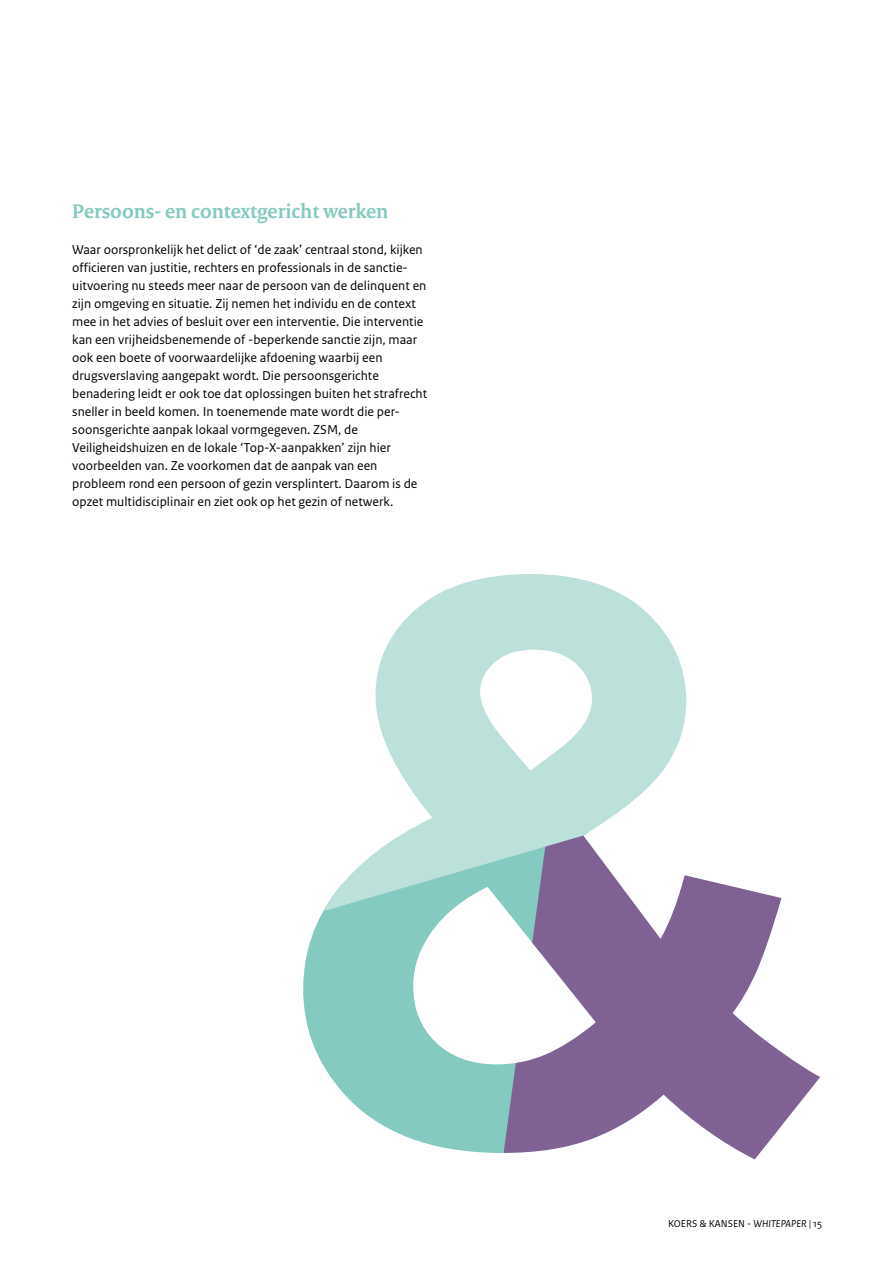
<style>
.page{position:relative;width:893px;height:1263px;background:#fff}
.page>*{position:absolute;margin:0;border:0;box-sizing:border-box;transform-origin:0 0}
._04_RO_Paragraafkop{font:700 21px "Rijksoverheid Serif";color:#84cac0}
._10_RO_Broodtekst_Sa{font:13.5px/18px "Rijksoverheid Sans Text";color:#000}
.t1{font:10.5px "Rijksoverheid Sans Text";color:#000}
.s1{font-style:italic}
</style>
<div class="page">
<svg style="left:303px;top:911px;width:201px;height:242px;fill:#84cac0"></svg>
<svg style="left:504px;top:875px;width:316px;height:284px;fill:#7f6293"></svg>
<svg style="left:323px;top:574px;width:363px;height:337px;fill:#bce0da"></svg>
<p class="_04_RO_Paragraafkop" style="left:72px;top:198px;width:318px">Persoons- en contextgericht werken</p>
<p class="_10_RO_Broodtekst_Sa" style="left:72px;top:241px;width:356px">Waar oorspronkelijk het delict of ‘de zaak’ centraal stond, kijken officieren van justitie, rechters en professionals in de sanctie&shy;uitvoering nu steeds meer naar de persoon van de delinquent en zijn omgeving en situatie. Zij nemen het individu en de context mee in het advies of besluit over een interventie. Die interventie kan een vrijheidsbenemende of -beperkende sanctie zijn, maar ook een boete of voorwaardelijke afdoening waarbij een drugsverslaving aangepakt wordt. Die persoonsgerichte benadering leidt er ook toe dat oplossingen buiten het strafrecht sneller in beeld komen. In toenemende mate wordt die per&shy;soonsgerichte aanpak lokaal vormgegeven. ZSM, de Veiligheidshuizen en de lokale ‘Top-X-aanpakken’ zijn hier voorbeelden van. Ze voorkomen dat de aanpak van een probleem rond een persoon of gezin versplintert. Daarom is de opzet multidisciplinair en ziet ook op het gezin of netwerk.</p>
<p class="t1" style="left:668px;top:1217px;width:155px">KOERS &amp; KANSEN - <span class="s1">WHITEPAPER |</span> 15</p>
</div>
